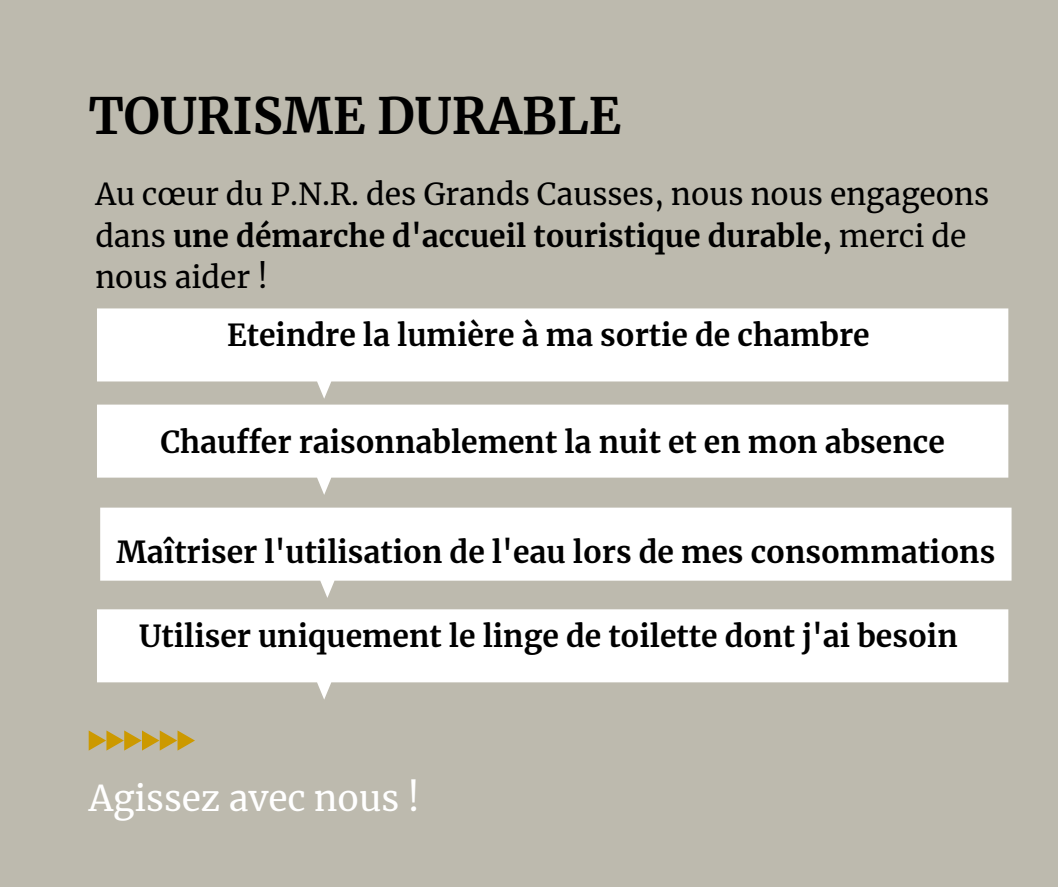
<style>
.page{position:relative;width:1058px;height:887px;background:#fff}
.page>*{position:absolute;margin:0;border:0;box-sizing:border-box;transform-origin:0 0}
.t1{font:700 49.5px "Merriweather";color:#000}
.t2{font:35.25px "Merriweather";color:#fff}
.t3{font:700 30px "Merriweather";color:#000}
.t4{font:30px/41.7px "Merriweather";color:#000}
.s1{font-weight:700}
</style>
<div class="page">
<div style="left:0;top:0;width:1058px;height:886px;background:#bdbaae"></div>
<svg style="left:89px;top:730px;width:106px;height:20px"></svg>
<svg style="left:97px;top:308px;width:911px;height:91px;fill:#fff"></svg>
<svg style="left:97px;top:404px;width:911px;height:91px;fill:#fff"></svg>
<svg style="left:97px;top:609px;width:911px;height:90px;fill:#fff"></svg>
<svg style="left:100px;top:507px;width:911px;height:91px;fill:#fff"></svg>
<h1 class="t1" style="left:89px;top:86px;width:534px">TOURISME DURABLE</h1>
<p class="t4" style="left:95px;top:174px;width:895px">Au cœur du P.N.R. des Grands Causses, nous nous engageons dans <span class="s1">une démarche d'accueil touristique durable,</span> merci de nous aider !</p>
<p class="t3" style="left:227px;top:317px;width:644px">Eteindre la lumière à ma sortie de chambre</p>
<p class="t3" style="left:160px;top:423px;width:786px">Chauffer raisonnablement la nuit et en mon absence</p>
<p class="t3" style="left:116px;top:534px;width:880px">Maîtriser l'utilisation de l'eau lors de mes consommations</p>
<p class="t3" style="left:139px;top:617px;width:820px">Utiliser uniquement le linge de toilette dont j'ai besoin</p>
<p class="t2" style="left:89px;top:776px;width:333px">Agissez avec nous !</p>
</div>
